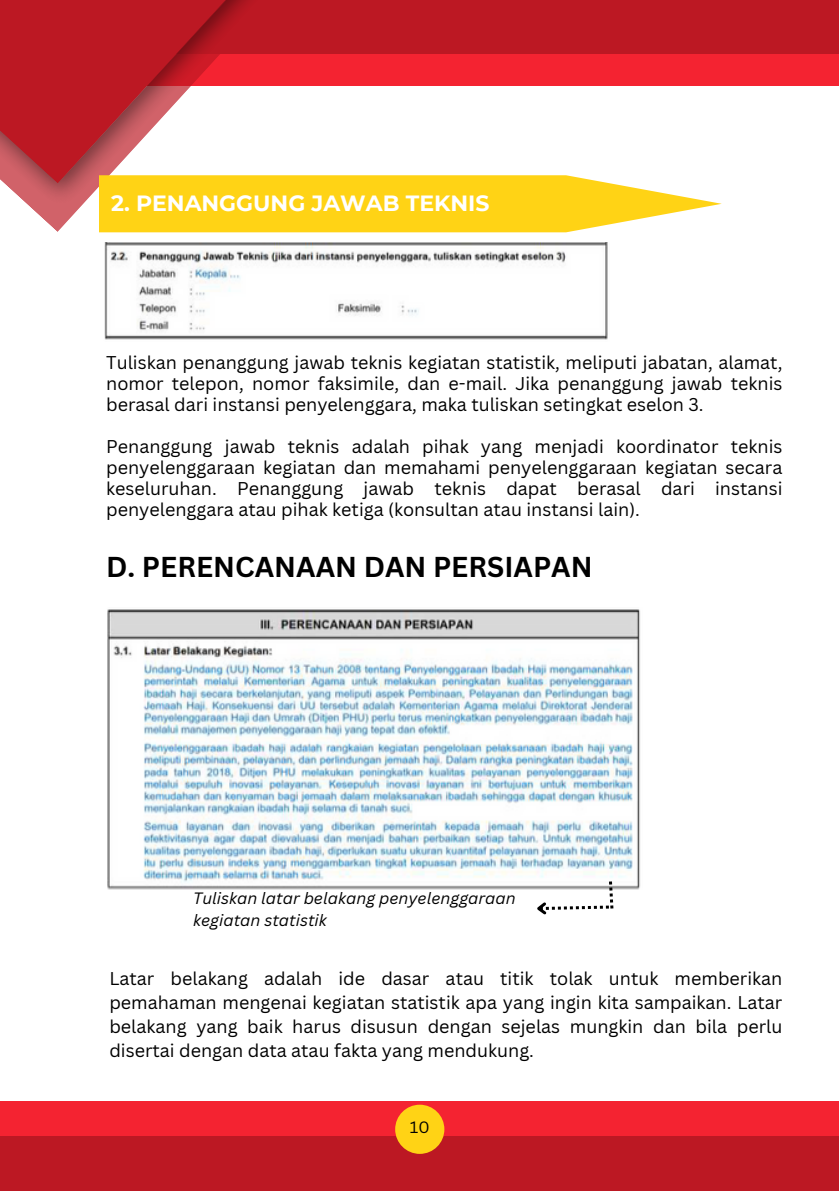
<style>
.page{position:relative;width:839px;height:1191px;background:#fff}
.page>*{position:absolute;margin:0;border:0;box-sizing:border-box;transform-origin:0 0}
.t1{font:700 28px "Canva Sans";color:#000}
.t2{font:700 22px "Montserrat";color:#fff}
.t3{font:18px/21px "Canva Sans";color:#000;text-align:justify}
.t4{font:italic 16px "Canva Sans";color:#000}
.t5{font:16px "Canva Sans";color:#000}
</style>
<div class="page">
<div style="left:41px;top:51px;width:797px;height:34px;background:#f42331"></div>
<div style="left:0;top:1101px;width:838px;height:35px;background:#f42331"></div>
<div style="left:52px;top:0;width:786px;height:54px;background:#bc1823"></div>
<div style="left:0;top:1137px;width:838px;height:54px;background:#bc1823"></div>
<img style="left:4px;top:85px;width:366px;height:133px">
<svg style="left:0;top:0;width:268px;height:183px;fill:#bc1823"></svg>
<div style="left:395px;top:1105px;width:49px;height:49px;background:#ffd315;border-radius:50%"></div>
<svg style="left:99px;top:175px;width:622px;height:57px;background:#fed832"></svg>
<img style="left:104px;top:242px;width:504px;height:98px">
<img style="left:107px;top:609px;width:534px;height:281px">
<svg style="left:533px;top:881px;width:80px;height:34px"></svg>
<p class="t2" style="left:111px;top:190px;width:380px">2. PENANGGUNG JAWAB TEKNIS</p>
<h1 class="t3" style="left:106px;top:351px;width:677px">Tuliskan penanggung jawab teknis kegiatan statistik, meliputi jabatan, alamat, nomor telepon, nomor faksimile, dan e-mail. Jika penanggung jawab teknis berasal dari instansi penyelenggara, maka tuliskan setingkat eselon 3.</h1>
<p class="t3" style="left:106px;top:435px;width:677px">Penanggung jawab teknis adalah pihak yang menjadi koordinator teknis penyelenggaraan kegiatan dan memahami penyelenggaraan kegiatan secara keseluruhan. Penanggung jawab teknis dapat berasal dari instansi penyelenggara atau pihak ketiga (konsultan atau instansi lain).</p>
<p class="t1" style="left:106px;top:547px;width:488px">D. PERENCANAAN DAN PERSIAPAN</p>
<h3 class="t4" style="left:193px;top:887px;width:324px">Tuliskan latar belakang penyelenggaraan</h3>
<p class="t4" style="left:193px;top:909px;width:135px">kegiatan statistik</p>
<p class="t3" style="left:109px;top:966px;width:674px;line-height:24px">Latar belakang adalah ide dasar atau titik tolak untuk memberikan pemahaman mengenai kegiatan statistik apa yang ingin kita sampaikan. Latar belakang yang baik harus disusun dengan sejelas mungkin dan bila perlu disertai dengan data atau fakta yang mendukung.</p>
<h3 class="t5" style="left:410px;top:1116px;width:21px">10</h3>
</div>
